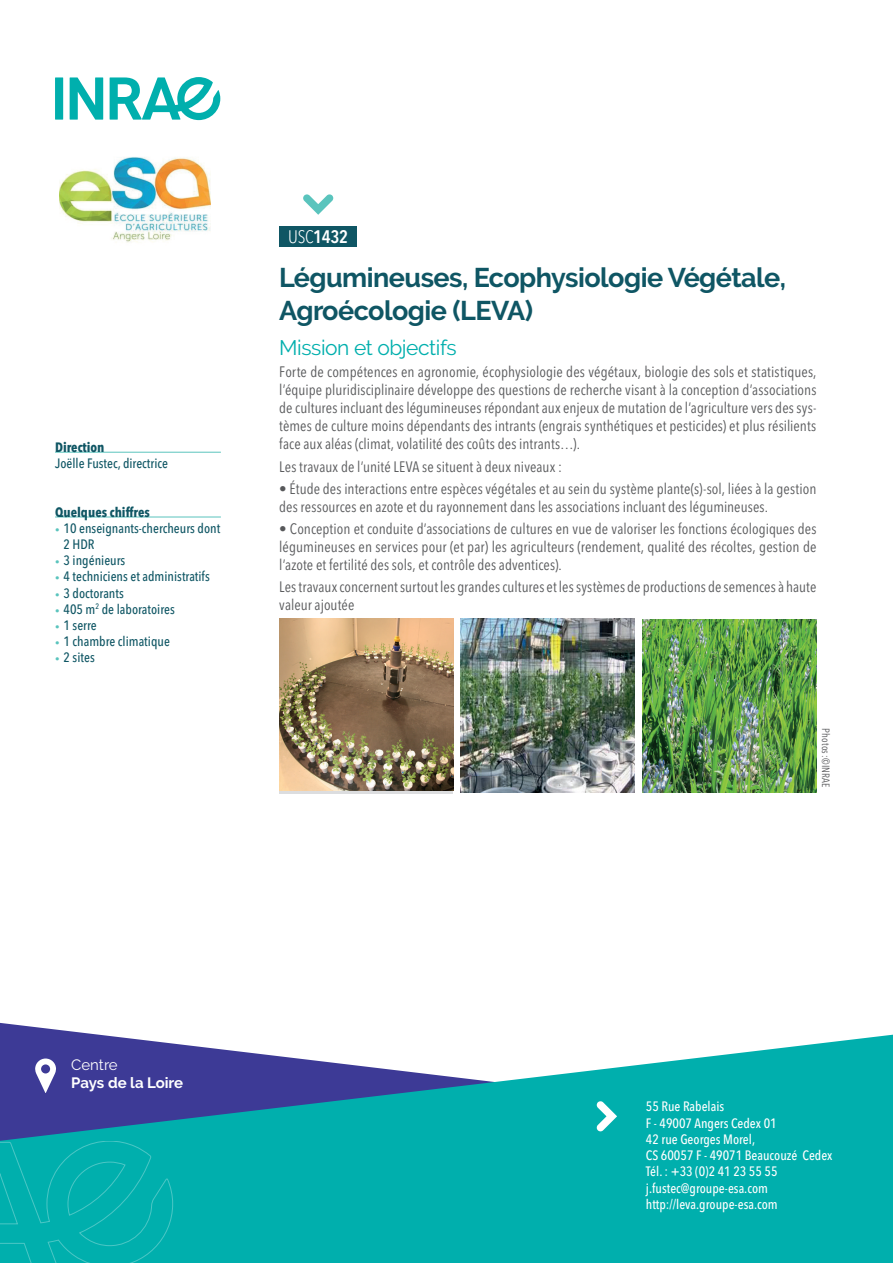
<style>
.page{position:relative;width:893px;height:1263px;background:#fff}
.page>*{position:absolute;margin:0;border:0;box-sizing:border-box;transform-origin:0 0}
.t1{font:700 27px/32.4px "Raleway";letter-spacing:-.02em;color:#0f5664}
.t2{font:21px "Raleway";letter-spacing:-.02em;color:#00afad}
.t3{font:600 condensed 18px "Avenir Next LT Pro";color:#fff}
.t4{font:condensed 15px/18px "Avenir Next LT Pro";letter-spacing:.005em;color:#57585a;text-align:justify}
.t5{font:700 15px/18px "Raleway";letter-spacing:-.005em;color:#fff}
.t6{font:500 condensed 13.5px/16.2px "Avenir Next LT Pro";color:#0f5664}
.t7{font:500 condensed 13.5px/16.2px "Avenir Next LT Pro";color:#fff}
.t8{font:700 condensed 13.5px "Avenir Next LT Pro";color:#0f5664}
.t9{font:condensed 10.5px "Avenir Next LT Pro";letter-spacing:.01em;color:#57585a}
.s1{font-weight:700}
.s2{font-size:9px;color:#5ac4bd}
.s3{font-weight:300}
.s4{font-weight:400}
</style>
<div class="page">
<svg style="left:0;top:1035px;width:893px;height:228px;background:#23a5b1"></svg>
<svg style="left:0;top:1141px;width:173px;height:122px;background:#03afae"></svg>
<div style="left:279px;top:226px;width:78px;height:20px;background:#0f5664"></div>
<img style="left:279px;top:619px;width:174px;height:172px">
<img style="left:461px;top:619px;width:174px;height:174px">
<img style="left:642px;top:619px;width:174px;height:174px">
<hr style="left:55px;top:452px;width:166px;height:1px;background:#5ac4bd">
<hr style="left:55px;top:517px;width:166px;height:1px;background:#5ac4bd">
<svg style="left:303px;top:194px;width:31px;height:21px"></svg>
<div style="left:55px;top:77px;width:8px;height:43px;background:#00afad"></div>
<svg style="left:70px;top:77px;width:33px;height:43px"></svg>
<svg style="left:110px;top:77px;width:110px;height:43px"></svg>
<svg style="left:596px;top:1101px;width:21px;height:30px"></svg>
<img style="left:59px;top:157px;width:151px;height:86px">
<p class="t6" style="left:55px;top:439px;width:115px"><span class="s1">Direction<br></span>Joëlle Fustec, directrice</p>
<p class="t8" style="left:55px;top:504px;width:96px">Quelques chiffres</p>
<p class="t6" style="left:64px;top:520px;width:158px;text-indent:-9px"><span class="s2">•</span> 10 enseignants-chercheurs dont<br>2 HDR</p>
<p class="t6" style="left:55px;top:552px;width:72px"><span class="s2">•</span> 3 ingénieurs</p>
<p class="t6" style="left:55px;top:569px;width:156px"><span class="s2">•</span> 4 techniciens et administratifs</p>
<p class="t6" style="left:55px;top:585px;width:70px"><span class="s2">•</span> 3 doctorants</p>
<p class="t6" style="left:55px;top:601px;width:121px"><span class="s2">•</span> 405 m<sup>2</sup> de laboratoires</p>
<p class="t6" style="left:55px;top:617px;width:43px"><span class="s2">•</span> 1 serre</p>
<p class="t6" style="left:55px;top:633px;width:116px"><span class="s2">•</span> 1 chambre climatique</p>
<p class="t6" style="left:55px;top:650px;width:41px"><span class="s2">•</span> 2 sites</p>
<p class="t3" style="left:288px;top:226px;width:61px"><span class="s3">USC</span>1432</p>
<p class="t1" style="left:279px;top:262px;width:508px">Légumineuses, Ecophysiologie Végétale,<br>Agroécologie (LEVA)</p>
<p class="t2" style="left:279px;top:335px;width:179px">Mission et objectifs</p>
<p class="t4" style="left:279px;top:363px;width:539px">Forte de compétences en agronomie, écophysiologie des végétaux, biologie des sols et statistiques, l’équipe pluridisciplinaire développe des questions de recherche visant à la conception d’associations de cultures incluant des légumineuses répondant aux enjeux de mutation de l’agriculture vers des sys&shy;tèmes de culture moins dépendants des intrants (engrais synthétiques et pesticides) et plus résilients face aux aléas (climat, volatilité des coûts des intrants…).</p>
<p class="t4" style="left:279px;top:457px;width:284px">Les travaux de l’unité LEVA se situent à deux niveaux :</p>
<p class="t4" style="left:279px;top:479px;width:539px">• Étude des interactions entre espèces végétales et au sein du système plante(s)-sol, liées à la gestion des ressources en azote et du rayonnement dans les associations incluant des légumineuses.</p>
<p class="t4" style="left:279px;top:520px;width:539px">• Conception et conduite d’associations de cultures en vue de valoriser les fonctions écologiques des légumineuses en services pour (et par) les agriculteurs (rendement, qualité des récoltes, gestion de l’azote et fertilité des sols, et contrôle des adventices).</p>
<p class="t4" style="left:279px;top:578px;width:539px">Les travaux concernent surtout les grandes cultures et les systèmes de productions de semences à haute valeur ajoutée</p>
<p class="t9" style="left:832px;top:728px;width:61px;rotate:90deg">Photos:©INRAE</p>
<p class="t5" style="left:71px;top:1056px;width:113px"><span class="s4">Centre<br></span>Pays de la Loire</p>
<p class="t7" style="left:646px;top:1098px;width:188px">55 Rue Rabelais<br>F - 49007 Angers Cedex 01<br>42 rue Georges Morel,<br>CS 60057 F - 49071 Beaucouzé Cedex<br>Tél. : +33 (0)2 41 23 55 55 j.fustec@groupe-esa.com http://leva.groupe-esa.com</p>
</div>
